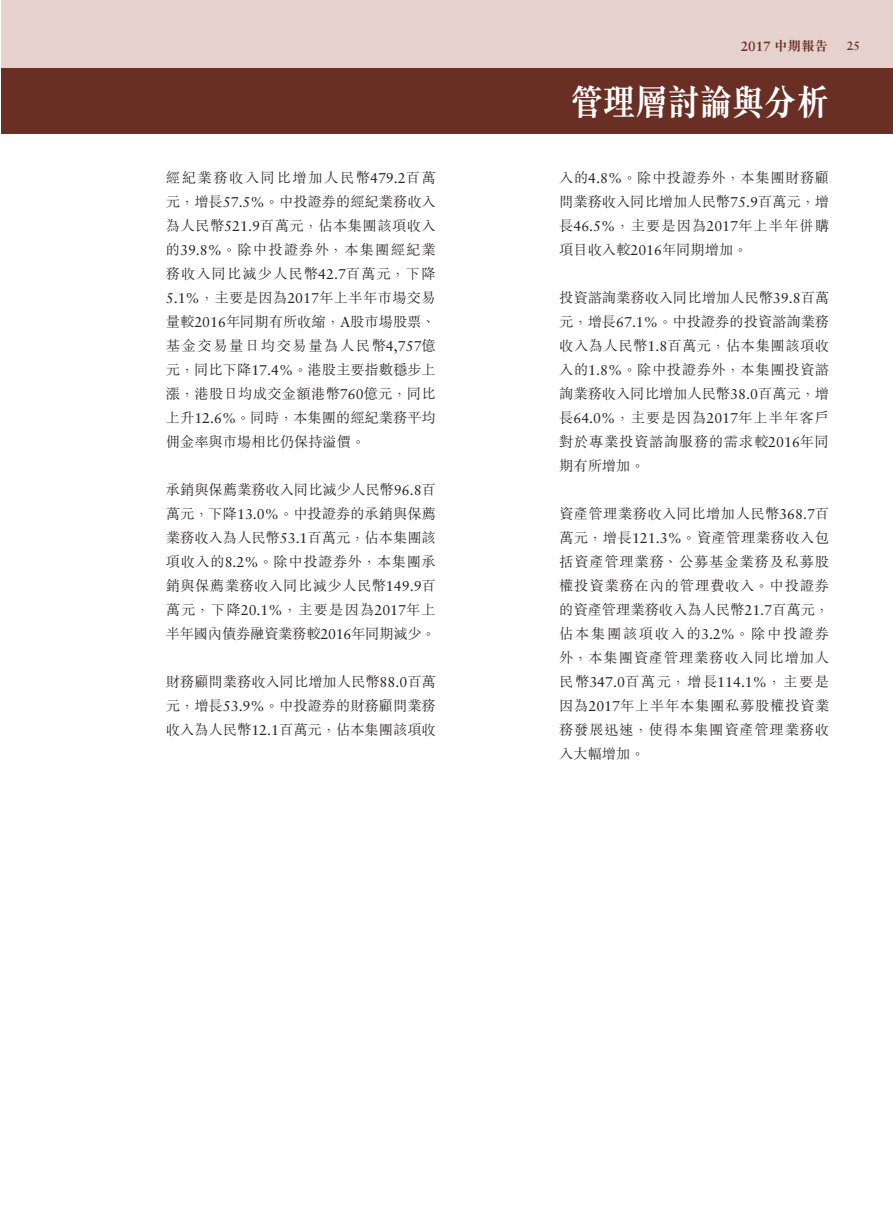
<style>
.page{position:relative;width:893px;height:1212px;background:#fff}
.page>*{position:absolute;margin:0;border:0;box-sizing:border-box;transform-origin:0 0}
.t1{font:700 36.75px "M Sung HK";letter-spacing:-.025em;color:#fff;scale:.9 1}
.t2{font:300 14.25px/24px "M Sung HK";color:#231f20;text-align:justify}
.t3{font:700 13.5px "Sabon LT Std";color:#6a2f24}
.t4{font:700 12px "Sabon LT Std";color:#6a2f24}
.s1{font-family:"Sabon LT Std";font-weight:400}
.s2{font-family:"M Sung HK"}
</style>
<div class="page">
<div style="left:1px;top:0;width:892px;height:74px;background:#e5d2cf"></div>
<div style="left:1px;top:68px;width:892px;height:65px;background:#6a2f24"></div>
<p class="t2" style="left:166px;top:165px;width:272px">經紀業務收入同比增加人民幣<span class="s1">479.2</span>百萬元，增長<span class="s1">57.5%</span>。中投證券的經紀業務收入為人民幣<span class="s1">521.9</span>百萬元，佔本集團該項收入的<span class="s1">39.8%</span>。除中投證券外，本集團經紀業務收入同比減少人民幣<span class="s1">42.7</span>百萬元，下降<span class="s1">5.1%</span>，主要是因為<span class="s1">2017</span>年上半年市場交易量較<span class="s1">2016</span>年同期有所收縮，<span class="s1">A</span>股市場股票、基金交易量日均交易量為人民幣<span class="s1">4,757</span>億元，同比下降<span class="s1">17.4%</span>。港股主要指數穩步上漲，港股日均成交金額港幣<span class="s1">760</span>億元，同比上升<span class="s1">12.6%</span>。同時，本集團的經紀業務平均佣金率與市場相比仍保持溢價。</p>
<p class="t2" style="left:166px;top:477px;width:272px">承銷與保薦業務收入同比減少人民幣<span class="s1">96.8</span>百萬元，下降<span class="s1">13.0%</span>。中投證券的承銷與保薦業務收入為人民幣<span class="s1">53.1</span>百萬元，佔本集團該項收入的<span class="s1">8.2%</span>。除中投證券外，本集團承銷與保薦業務收入同比減少人民幣<span class="s1">149.9</span>百萬元，下降<span class="s1">20.1%</span>，主要是因為<span class="s1">2017</span>年上半年國內債券融資業務較<span class="s1">2016</span>年同期減少。</p>
<p class="t2" style="left:166px;top:669px;width:271px">財務顧問業務收入同比增加人民幣<span class="s1">88.0</span>百萬元，增長<span class="s1">53.9%</span>。中投證券的財務顧問業務收入為人民幣<span class="s1">12.1</span>百萬元，佔本集團該項收</p>
<p class="t3" style="left:741px;top:38px;width:89px">2017 <span class="s2">中期報告</span></p>
<p class="t4" style="left:847px;top:39px;width:15px">25</p>
<h1 class="t1" style="left:570px;top:77px;width:289px">管理層討論與分析</h1>
<p class="t2" style="left:559px;top:165px;width:272px">入的<span class="s1">4.8%</span>。除中投證券外，本集團財務顧問業務收入同比增加人民幣<span class="s1">75.9</span>百萬元，增長<span class="s1">46.5%</span>，主要是因為<span class="s1">2017</span>年上半年併購項目收入較<span class="s1">2016</span>年同期增加。</p>
<p class="t2" style="left:559px;top:285px;width:272px">投資諮詢業務收入同比增加人民幣<span class="s1">39.8</span>百萬元，增長<span class="s1">67.1%</span>。中投證券的投資諮詢業務收入為人民幣<span class="s1">1.8</span>百萬元，佔本集團該項收入的<span class="s1">1.8%</span>。除中投證券外，本集團投資諮詢業務收入同比增加人民幣<span class="s1">38.0</span>百萬元，增長<span class="s1">64.0%</span>，主要是因為<span class="s1">2017</span>年上半年客戶對於專業投資諮詢服務的需求較<span class="s1">2016</span>年同期有所增加。</p>
<p class="t2" style="left:559px;top:501px;width:272px">資產管理業務收入同比增加人民幣<span class="s1">368.7</span>百萬元，增長<span class="s1">121.3%</span>。資產管理業務收入包括資產管理業務、公募基金業務及私募股權投資業務在內的管理費收入。中投證券的資產管理業務收入為人民幣<span class="s1">21.7</span>百萬元，佔本集團該項收入的<span class="s1">3.2%</span>。除中投證券外，本集團資產管理業務收入同比增加人民幣<span class="s1">347.0</span>百萬元，增長<span class="s1">114.1%</span>，主要是因為<span class="s1">2017</span>年上半年本集團私募股權投資業務發展迅速，使得本集團資產管理業務收入大幅增加。</p>
</div>
